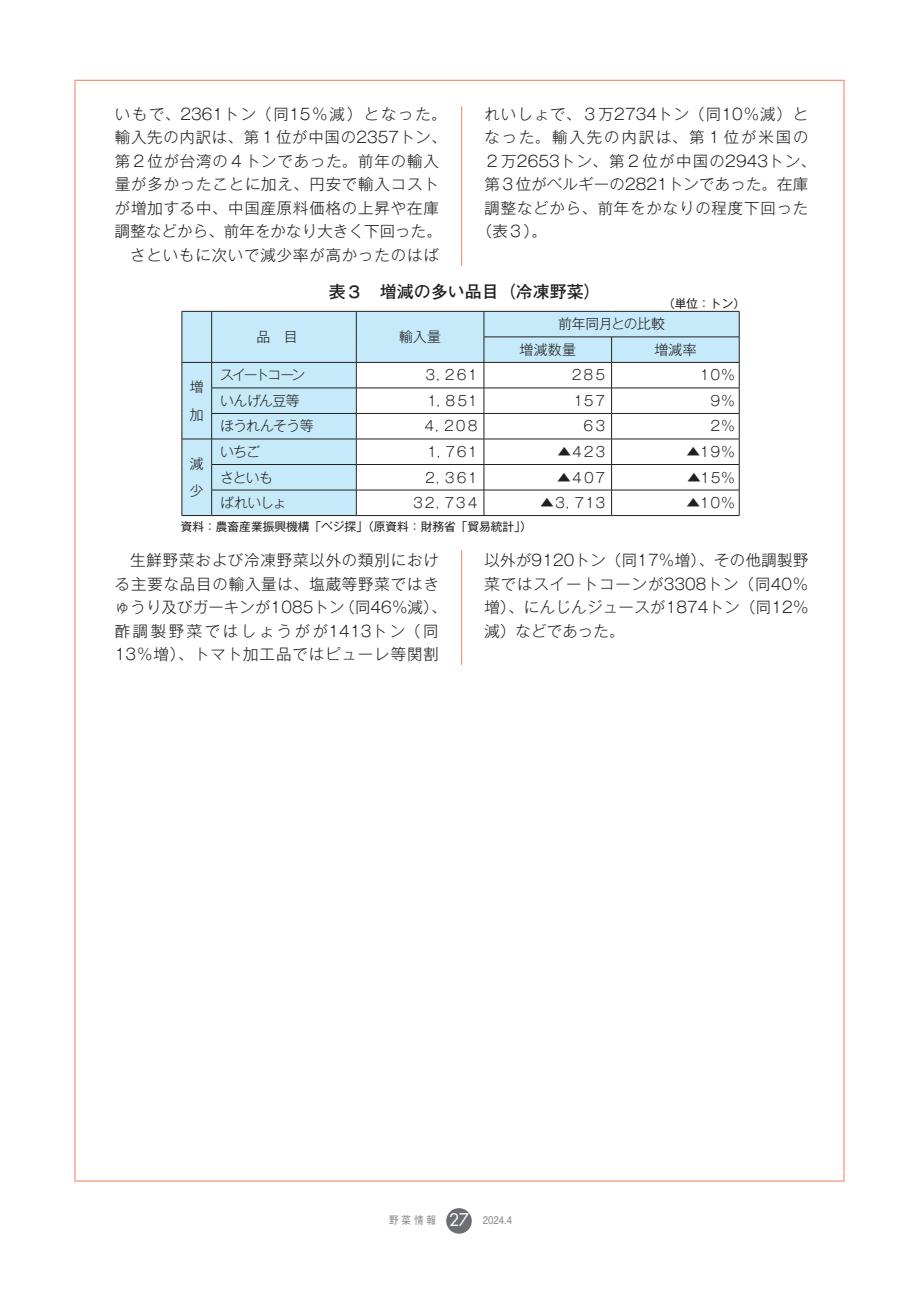
<style>
.page{position:relative;width:919px;height:1289px;background:#fff}
.page>*{position:absolute;margin:0;border:0;box-sizing:border-box;transform-origin:0 0}
.t1{font:700 16.95px "Futo Go B101 Pr 5";color:#231f20}
.t2{font:300 15.45px/23.5px "Gothic MB101 Pr 5";letter-spacing:.055em;color:#231f20;text-align:center}
.t3{font:300 15.45px "Gothic MB101 Pr 5";letter-spacing:.015em;color:#231f20}
.t4{font:300 15.45px "Gothic MB101 Pr 5";letter-spacing:.02em;color:#231f20}
.t5{font:300 15.45px "Gothic MB101 Pr 5";letter-spacing:.125em;color:#231f20}
.t6{font:300 13.8px/27.6px "Gothic MB101 Pr 5";letter-spacing:-.115em;color:#231f20}
.t7{font:300 13.8px/25.5px "Gothic MB101 Pr 5";letter-spacing:-.015em;color:#231f20}
.t8{font:300 13.8px "Gothic MB101 Pr 5";letter-spacing:-.14em;color:#231f20}
.t9{font:300 13.8px "Gothic MB101 Pr 5";letter-spacing:-.045em;color:#231f20}
.t10{font:11.7px "Gothic MB101 Pro";color:#231f20}
.t11{font:700 10.65px "Futo Go B101 Pr 5";letter-spacing:.15em;color:#939598;scale:.9 1}
.s1{font-family:"Futura Std";font-weight:400;font-size:16.95px;color:#fff}
</style>
<div class="page">
<hr style="left:461px;top:106px;width:1px;height:1049px;background:#f48465">
<div style="left:446px;top:1208px;width:25px;height:25px;background:#6c6d70;border-radius:50%"></div>
<div style="left:114px;top:266px;width:689px;height:283px;background:#fff"></div>
<div style="left:183px;top:312px;width:28px;height:203px;background:#c6eafa"></div>
<hr style="left:182px;top:311px;width:30px;height:1px;background:#231f20">
<hr style="left:182px;top:362px;width:30px;height:1px;background:#231f20">
<hr style="left:182px;top:439px;width:30px;height:1px;background:#231f20">
<svg style="left:182px;top:311px;width:1px;height:204px"></svg>
<hr style="left:182px;top:515px;width:30px;height:1px;background:#231f20">
<svg style="left:211px;top:311px;width:529px;height:204px"></svg>
<hr style="left:212px;top:515px;width:144px;height:1px;background:#231f20">
<hr style="left:356px;top:515px;width:128px;height:1px;background:#231f20">
<hr style="left:484px;top:515px;width:127px;height:1px;background:#231f20">
<hr style="left:611px;top:515px;width:128px;height:1px;background:#231f20">
<div style="left:114px;top:665px;width:693px;height:490px;background:#fff"></div>
<p class="t2" style="left:115px;top:101px;width:333px">いもで、2361トン（同15％減）となった。輸入先の内訳は、第１位が中国の2357トン、第２位が台湾の４トンであった。前年の輸入量が多かったことに加え、円安で輸入コストが増加する中、中国産原料価格の上昇や在庫調整などから、前年をかなり大きく下回った。さといもに次いで減少率が高かったのはば</p>
<p class="t3" style="left:484px;top:101px;width:325px">れいしょで、３万2734トン（同10％減）と</p>
<p class="t5" style="left:484px;top:125px;width:325px">なった。輸入先の内訳は、第１位が米国の</p>
<p class="t4" style="left:484px;top:148px;width:333px">２万2653トン、第２位が中国の2943トン、</p>
<p class="t3" style="left:484px;top:172px;width:325px">第３位がベルギーの2821トンであった。在庫</p>
<p class="t2" style="left:484px;top:195px;width:325px">調整などから、前年をかなりの程度下回った</p>
<p class="t2" style="left:476px;top:218px;width:71px">（表３）。</p>
<p class="t1" style="left:328px;top:278px;width:274px">表３　増減の多い品目（冷凍野菜）</p>
<p class="t10" style="left:663px;top:293px;width:83px">（単位：トン）</p>
<p class="t6" style="left:190px;top:372px;width:14px">増加</p>
<p class="t6" style="left:256px;top:322px;width:57px">品　目　</p>
<p class="t6" style="left:399px;top:322px;width:43px">輸入量</p>
<p class="t7" style="left:519px;top:310px;width:147px;text-indent:39px">前年同月との比較増減数量</p>
<p class="t6" style="left:654px;top:334px;width:44px">増減率</p>
<p class="t8" style="left:220px;top:364px;width:87px">スイートコーン</p>
<p class="t6" style="left:423px;top:360px;width:58px">３，２６１</p>
<p class="t6" style="left:569px;top:360px;width:39px">２８５</p>
<p class="t6" style="left:697px;top:360px;width:39px">１０％</p>
<p class="t6" style="left:220px;top:386px;width:81px">いんげん豆等</p>
<p class="t6" style="left:425px;top:386px;width:56px">１，８５１</p>
<p class="t6" style="left:571px;top:386px;width:37px">１５７</p>
<p class="t6" style="left:708px;top:386px;width:28px">９％</p>
<p class="t9" style="left:220px;top:415px;width:95px">ほうれんそう等</p>
<p class="t6" style="left:422px;top:411px;width:59px">４，２０８</p>
<p class="t6" style="left:581px;top:411px;width:27px">６３</p>
<p class="t6" style="left:708px;top:411px;width:28px">２％</p>
<p class="t6" style="left:220px;top:437px;width:41px">いちご</p>
<p class="t6" style="left:425px;top:437px;width:56px">１，７６１</p>
<p class="t6" style="left:557px;top:437px;width:51px">▲４２３</p>
<p class="t6" style="left:686px;top:437px;width:50px">▲１９％</p>
<p class="t6" style="left:220px;top:462px;width:54px">さといも</p>
<p class="t6" style="left:423px;top:462px;width:58px">２，３６１</p>
<p class="t6" style="left:557px;top:462px;width:52px">▲４０７</p>
<p class="t6" style="left:687px;top:462px;width:49px">▲１５％</p>
<p class="t6" style="left:220px;top:488px;width:68px">ばれいしょ</p>
<p class="t6" style="left:411px;top:488px;width:70px">３２，７３４</p>
<p class="t6" style="left:540px;top:488px;width:69px">▲３，７１３</p>
<p class="t6" style="left:686px;top:488px;width:50px">▲１０％</p>
<p class="t10" style="left:181px;top:517px;width:352px">資料：農畜産業振興機構「ベジ探」（原資料：財務省「貿易統計」）</p>
<p class="t6" style="left:190px;top:448px;width:15px">減少</p>
<p class="t2" style="left:115px;top:547px;width:333px">生鮮野菜および冷凍野菜以外の類別におけ<br>る主要な品目の輸入量は、塩蔵等野菜ではきゅうり及びガーキンが1085トン（同46％減）、酢調製野菜ではしょうがが1413トン（同<br>13％増）、トマト加工品ではピューレ等関割</p>
<p class="t2" style="left:484px;top:547px;width:325px;text-align:justify">以外が9120トン（同17％増）、その他調製野菜ではスイートコーンが3308トン（同40％増）、にんじんジュースが1874トン（同12％減）などであった。</p>
<p class="t11" style="left:389px;top:1211px;width:138px">野菜情報 <span class="s1">27</span> 2024.4</p>
</div>
